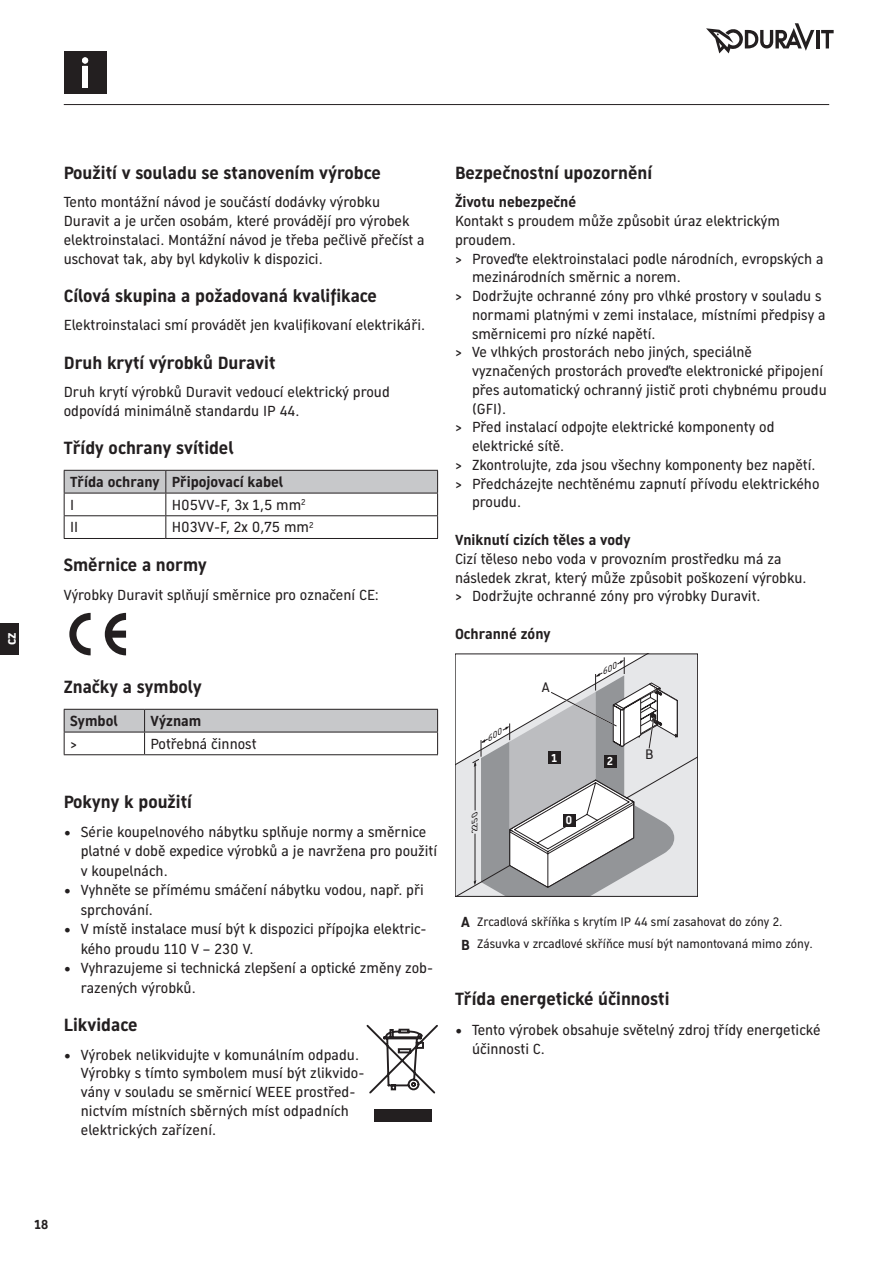
<style>
.page{position:relative;width:893px;height:1263px;background:#fff}
.page>*{position:absolute;margin:0;border:0;box-sizing:border-box;transform-origin:0 0}
.t1{font:700 17.25px "Dura Sans 2014 c";color:#231f20}
.t2{font:14.25px/18.8px "Dura Sans 2014 c";color:#231f20}
.t3{font:700 14.25px "Dura Sans 2014 c";color:#231f20}
.t4{font:13.5px "Dura Sans 2014 c";color:#231f20}
.t5{font:700 13.5px "Dura Sans 2014 c";color:#fff}
.t6{font:700 12.75px "Dura Sans 2014 c";color:#231f20}
.t7{font:12px/22.8px "Dura Sans 2014 c";color:#231f20}
.t8{font:700 11.25px "Dura Sans 2014 c";color:#fff}
.t9{font:italic 7.8px "Dura Sans 2014 c";color:#231f20;scale:1.15 1}
.s1{font-family:"Dura Sans 110211"}
.s2{font-weight:700;font-size:14.25px}
</style>
<div class="page">
<hr style="left:64px;top:538px;width:102px;height:1px;background:#231f20">
<hr style="left:166px;top:538px;width:272px;height:1px;background:#231f20">
<svg style="left:64px;top:470px;width:374px;height:68px"></svg>
<hr style="left:64px;top:493px;width:102px;height:1px;background:#231f20">
<hr style="left:166px;top:493px;width:272px;height:1px;background:#231f20">
<svg style="left:69px;top:613px;width:22px;height:42px"></svg>
<svg style="left:105px;top:613px;width:21px;height:42px"></svg>
<hr style="left:64px;top:754px;width:81px;height:1px;background:#231f20">
<hr style="left:145px;top:754px;width:293px;height:1px;background:#231f20">
<svg style="left:64px;top:709px;width:374px;height:45px"></svg>
<hr style="left:64px;top:732px;width:81px;height:1px;background:#231f20">
<hr style="left:145px;top:732px;width:293px;height:1px;background:#231f20">
<div style="left:641px;top:656px;width:55px;height:232px;background:#e6e7e9"></div>
<div style="left:374px;top:1109px;width:58px;height:12px;background:#231f20"></div>
<svg style="left:366px;top:1025px;width:72px;height:69px"></svg>
<hr style="left:816px;top:30px;width:3px;height:18px;background:#231f20">
<svg style="left:821px;top:30px;width:13px;height:18px"></svg>
<svg style="left:706px;top:23px;width:108px;height:30px"></svg>
<hr style="left:64px;top:104px;width:765px;height:1px;background:#231f20">
<div style="left:0;top:623px;width:19px;height:31px;background:#231f20"></div>
<div style="left:64px;top:51px;width:42px;height:43px;background:#231f20"></div>
<svg style="left:82px;top:57px;width:6px;height:30px"></svg>
<svg style="left:455px;top:657px;width:223px;height:239px"></svg>
<p class="t5" style="left:2px;top:645px;width:14px;rotate:-90deg">cz</p>
<p class="t1" style="left:64px;top:161px;width:318px">Použití v souladu se stanovením výrobce</p>
<p class="t2" style="left:64px;top:193px;width:362px">Tento montážní návod je součástí dodávky výrobku Duravit a je určen osobám, které provádějí pro výrobek elektroinstalaci. Montážní návod je třeba pečlivě přečíst a uschovat tak, aby byl kdykoliv k dispozici.</p>
<p class="t1" style="left:64px;top:284px;width:315px">Cílová skupina a požadovaná kvalifikace</p>
<p class="t2" style="left:64px;top:316px;width:363px">Elektroinstalaci smí provádět jen kvalifikovaní elektrikáři.</p>
<p class="t1" style="left:64px;top:350px;width:213px">Druh krytí výrobků Duravit</p>
<p class="t2" style="left:64px;top:383px;width:328px">Druh krytí výrobků Duravit vedoucí elektrický proud odpovídá minimálně standardu IP 44.</p>
<p class="t1" style="left:64px;top:436px;width:171px">Třídy ochrany svítidel</p>
<p class="t3" style="left:70px;top:472px;width:215px">Třída ochrany Připojovací kabel</p>
<p class="t2" style="left:70px;top:495px;width:6px">I</p>
<p class="t2" style="left:172px;top:495px;width:135px">H05VV-F, 3x 1,5 mm<sup>2</sup></p>
<p class="t2" style="left:70px;top:518px;width:10px">II</p>
<p class="t2" style="left:172px;top:518px;width:143px">H03VV-F, 2x 0,75 mm<sup>2</sup></p>
<p class="t1" style="left:64px;top:553px;width:145px">Směrnice a normy</p>
<p class="t2" style="left:64px;top:585px;width:317px">Výrobky Duravit splňují směrnice pro označení CE:</p>
<p class="t1" style="left:64px;top:675px;width:140px">Značky a symboly</p>
<p class="t3" style="left:70px;top:711px;width:49px">Symbol</p>
<p class="t3" style="left:151px;top:711px;width:52px">Význam</p>
<p class="t2" style="left:70px;top:734px;width:9px">&gt;</p>
<p class="t2" style="left:151px;top:734px;width:107px">Potřebná činnost</p>
<p class="t1" style="left:64px;top:789px;width:130px">Pokyny k použití</p>
<p class="t2" style="left:81px;top:822px;width:358px;line-height:19.5px;text-indent:-17px">• Série koupelnového nábytku splňuje normy a směrnice platné v době expedice výrobků a je navržena pro použití v koupelnách.</p>
<p class="t2" style="left:81px;top:881px;width:345px;line-height:19.5px;text-indent:-17px">• Vyhněte se přímému smáčení nábytku vodou, např. při sprchování.</p>
<p class="t2" style="left:81px;top:920px;width:347px;line-height:19.5px;text-indent:-17px">• V místě instalace musí být k dispozici přípojka elektric&shy;kého proudu 110 V – 230 V.</p>
<p class="t2" style="left:81px;top:959px;width:354px;line-height:19.5px;text-indent:-17px">• Vyhrazujeme si technická zlepšení a optické změny zob&shy;razených výrobků.</p>
<p class="t1" style="left:64px;top:1013px;width:75px">Likvidace</p>
<p class="t2" style="left:81px;top:1045px;width:285px;text-indent:-17px">• Výrobek nelikvidujte v komunálním odpadu.<br>Výrobky s tímto symbolem musí být zlikvido&shy;vány v souladu se směrnicí WEEE prostřed&shy;nictvím místních sběrných míst odpadních elektrických zařízení.</p>
<p class="t1" style="left:455px;top:161px;width:199px">Bezpečnostní upozornění</p>
<p class="t3" style="left:455px;top:192px;width:123px">Životu nebezpečné</p>
<p class="t2" style="left:455px;top:212px;width:327px">Kontakt s proudem může způsobit úraz elektrickým</p>
<p class="t2" style="left:455px;top:231px;width:62px">proudem.</p>
<p class="t2" style="left:455px;top:249px;width:370px"><span class="s1">&gt;</span> Proveďte elektroinstalaci podle národních, evropských a</p>
<p class="t2" style="left:472px;top:268px;width:210px">mezinárodních směrnic a norem.</p>
<p class="t2" style="left:455px;top:287px;width:368px"><span class="s1">&gt;</span> Dodržujte ochranné zóny pro vlhké prostory v souladu s</p>
<p class="t2" style="left:472px;top:306px;width:355px">normami platnými v zemi instalace, místními předpisy a</p>
<p class="t2" style="left:472px;top:324px;width:185px">směrnicemi pro nízké napětí.</p>
<p class="t2" style="left:455px;top:343px;width:298px"><span class="s1">&gt;</span> Ve vlhkých prostorách nebo jiných, speciálně</p>
<p class="t2" style="left:472px;top:362px;width:353px">vyznačených prostorách proveďte elektronické připojení</p>
<p class="t2" style="left:472px;top:381px;width:356px">přes automatický ochranný jistič proti chybnému proudu</p>
<p class="t2" style="left:472px;top:399px;width:36px">(GFI).</p>
<p class="t2" style="left:455px;top:418px;width:321px"><span class="s1">&gt;</span> Před instalací odpojte elektrické komponenty od</p>
<p class="t2" style="left:472px;top:437px;width:94px">elektrické sítě.</p>
<p class="t2" style="left:455px;top:456px;width:362px"><span class="s1">&gt;</span> Zkontrolujte, zda jsou všechny komponenty bez napětí.</p>
<p class="t2" style="left:455px;top:474px;width:366px"><span class="s1">&gt;</span> Předcházejte nechtěnému zapnutí přívodu elektrického</p>
<p class="t2" style="left:472px;top:493px;width:50px">proudu.</p>
<p class="t3" style="left:455px;top:530px;width:177px">Vniknutí cizích těles a vody</p>
<p class="t2" style="left:455px;top:549px;width:353px">Cizí těleso nebo voda v provozním prostředku má za následek zkrat, který může způsobit poškození výrobku. <span class="s1">&gt;</span> Dodržujte ochranné zóny pro výrobky Duravit.</p>
<p class="t3" style="left:455px;top:624px;width:97px">Ochranné zóny</p>
<p class="t4" style="left:542px;top:678px;width:9px">A</p>
<p class="t8" style="left:551px;top:750px;width:8px">1</p>
<p class="t8" style="left:607px;top:753px;width:8px">2</p>
<p class="t9" style="left:469px;top:831px;width:25px;rotate:-90deg">2250</p>
<p class="t8" style="left:566px;top:812px;width:8px">0</p>
<p class="t4" style="left:645px;top:746px;width:10px">B</p>
<p class="t7" style="left:461px;top:910px;width:353px"><span class="s2">A</span> Zrcadlová skříňka s krytím IP 44 smí zasahovat do zóny 2.<br><span class="s2">B</span> Zásuvka v zrcadlové skříňce musí být namontovaná mimo zóny.</p>
<p class="t1" style="left:455px;top:987px;width:216px">Třída energetické účinnosti</p>
<p class="t2" style="left:472px;top:1020px;width:350px;line-height:19.5px;text-indent:-17px">• Tento výrobek obsahuje světelný zdroj třídy energetické účinnosti C.</p>
<p class="t6" style="left:34px;top:1215px;width:16px">18</p>
</div>
